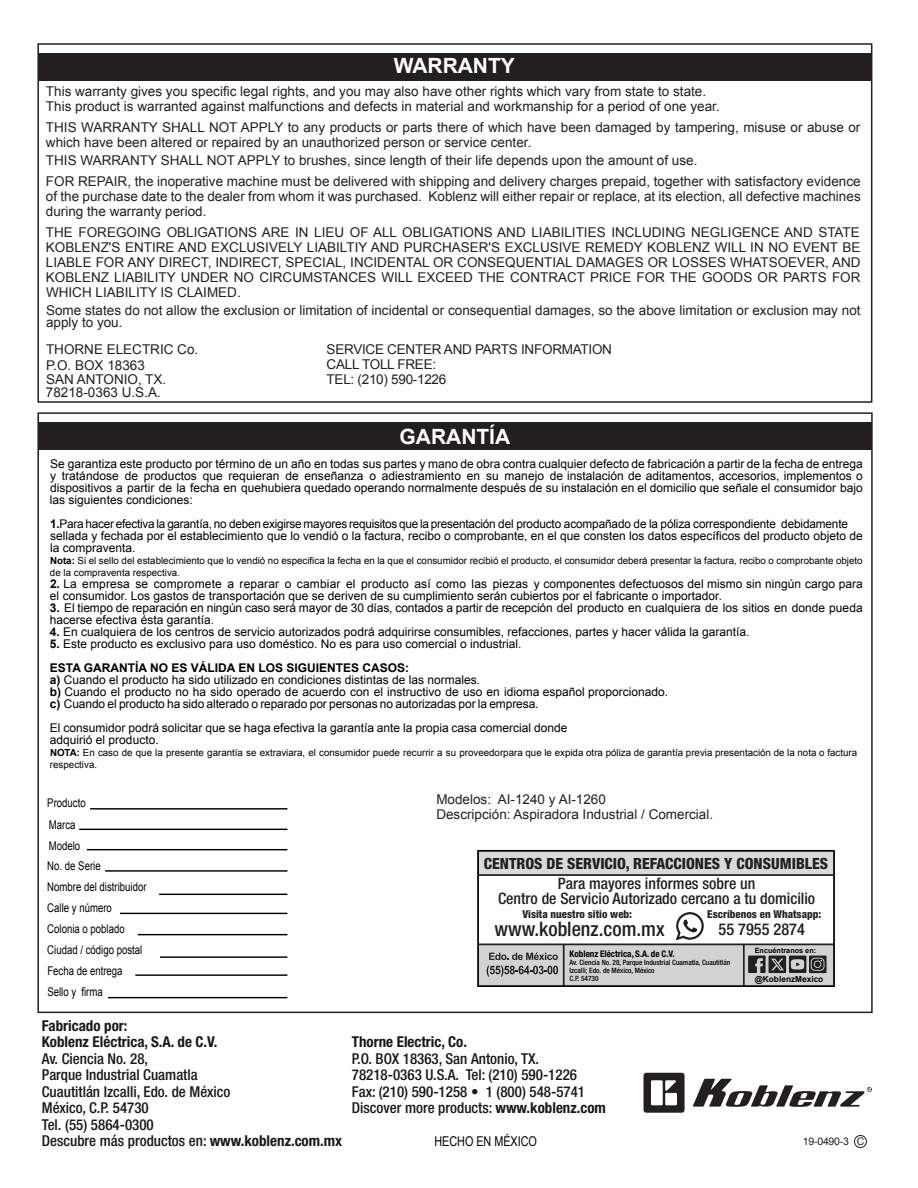
<style>
.page{position:relative;width:918px;height:1188px;background:#fff}
.page>*{position:absolute;margin:0;border:0;box-sizing:border-box;transform-origin:0 0}
.t1{font:700 21px "Arial";color:#fff}
.t2{font:500 condensed 19.95px "Helvetica Neue LT Std";color:#231f20}
.t3{font:500 condensed 16.35px "Helvetica Neue LT Std";color:#231f20}
.t4{font:500 condensed 15.75px/14.5px "Helvetica Neue LT Std";color:#231f20;text-align:center}
.t5{font:800 condensed 15.45px "Helvetica Neue LT Std";color:#231f20}
.t6{font:500 condensed 15px/16.5px "Helvetica Neue LT Std";color:#19171b}
.t7{font:700 condensed 15px/16.5px "Helvetica Neue LT Std";color:#19171b}
.t8{font:13.5px/15px "Arial";color:#231f20}
.t9{font:13.5px/15px "Arial";letter-spacing:-.02em;color:#231f20}
.t10{font:13.5px "Arial";color:#000;scale:.8 1}
.t11{font:12px/12px "Arial";color:#000}
.t12{font:12px/20.9px "Arial";color:#000;scale:.8 1}
.t13{font:800 condensed 10.95px "Helvetica Neue LT Std";color:#231f20}
.t14{font:10.5px "Arial";letter-spacing:-.02em;color:#231f20}
.t15{font:9.75px/12px "Arial";color:#000}
.t16{font:700 condensed 9.15px "Helvetica Neue LT Std";color:#000}
.t17{font:700 8.25px "Arial";color:#000}
.t18{font:500 condensed 7.35px/7.9px "Helvetica Neue LT Std";color:#000}
.t19{font:700 7.2px "Arial";color:#000}
.s1{font-weight:700}
</style>
<div class="page">
<div style="left:38px;top:422px;width:834px;height:27px;background:#231f20"></div>
<div style="left:38px;top:53px;width:834px;height:27px;background:#231f20"></div>
<div style="left:37px;top:43px;width:835px;height:360px;border:2px solid #231f20"></div>
<hr style="left:108px;top:997px;width:179px;height:1px;background:#000">
<hr style="left:135px;top:974px;width:152px;height:2px;background:#000">
<hr style="left:160px;top:956px;width:127px;height:2px;background:#000">
<hr style="left:138px;top:934px;width:149px;height:1px;background:#000">
<hr style="left:120px;top:913px;width:167px;height:1px;background:#000">
<hr style="left:159px;top:894px;width:128px;height:1px;background:#000">
<hr style="left:105px;top:870px;width:182px;height:2px;background:#000">
<hr style="left:87px;top:849px;width:200px;height:1px;background:#000">
<hr style="left:79px;top:829px;width:208px;height:1px;background:#000">
<hr style="left:90px;top:808px;width:197px;height:2px;background:#000">
<svg style="left:644px;top:1073px;width:41px;height:40px"></svg>
<svg style="left:693px;top:1079px;width:179px;height:28px"></svg>
<div style="left:854px;top:1135px;width:13px;height:13px;border:1px solid #231f20;border-radius:50%"></div>
<div style="left:478px;top:944px;width:357px;height:43px;background:#d1d2d2"></div>
<div style="left:477px;top:850px;width:358px;height:25px;background:#d9d9d9"></div>
<hr style="left:563px;top:944px;width:2px;height:43px;background:#221f1f">
<hr style="left:743px;top:944px;width:2px;height:42px;background:#221f1f">
<hr style="left:478px;top:944px;width:356px;height:1px;background:#221f1f">
<div style="left:477px;top:850px;width:358px;height:137px;border:2px solid #000"></div>
<svg style="left:489px;top:953px;width:69px;height:7px"></svg>
<svg style="left:487px;top:966px;width:71px;height:11px"></svg>
<hr style="left:479px;top:874px;width:356px;height:2px;background:#221f1f">
<svg style="left:676px;top:912px;width:28px;height:28px"></svg>
<svg style="left:748px;top:956px;width:79px;height:17px"></svg>
<h1 class="t1" style="left:394px;top:52px;width:123px">WARRANTY</h1>
<p class="t8" style="left:46px;top:84px;width:675px">This warranty gives you specific legal rights, and you may also have other rights which vary from state to state.<br>This product is warranted against malfunctions and defects in material and workmanship for a period of one year.</p>
<p class="t8" style="left:46px;top:120px;width:816px">THIS WARRANTY SHALL NOT APPLY to any products or parts there of which have been damaged by tampering, misuse or abuse or which have been altered or repaired by an unauthorized person or service center.</p>
<p class="t8" style="left:46px;top:150px;width:816px;line-height:21px">THIS WARRANTY SHALL NOT APPLY to brushes, since length of their life depends upon the amount of use.<br>FOR REPAIR, the inoperative machine must be delivered with shipping and delivery charges prepaid, together with satisfactory evidence</p>
<p class="t8" style="left:46px;top:189px;width:816px">of the purchase date to the dealer from whom it was purchased. Koblenz will either repair or replace, at its election, all defective machines during the warranty period.</p>
<p class="t8" style="left:46px;top:225px;width:816px;text-align:justify">THE FOREGOING OBLIGATIONS ARE IN LIEU OF ALL OBLIGATIONS AND LIABILITIES INCLUDING NEGLIGENCE AND STATE KOBLENZ'S ENTIRE AND EXCLUSIVELY LIABILTIY AND PURCHASER'S EXCLUSIVE REMEDY KOBLENZ WILL IN NO EVENT BE LIABLE FOR ANY DIRECT, INDIRECT, SPECIAL, INCIDENTAL OR CONSEQUENTIAL DAMAGES OR LOSSES WHATSOEVER, AND KOBLENZ LIABILITY UNDER NO CIRCUMSTANCES WILL EXCEED THE CONTRACT PRICE FOR THE GOODS OR PARTS FOR WHICH LIABILITY IS CLAIMED.</p>
<p class="t8" style="left:46px;top:304px;width:816px;line-height:12px">Some states do not allow the exclusion or limitation of incidental or consequential damages, so the above limitation or exclusion may not apply to you.</p>
<p class="t9" style="left:327px;top:342px;width:287px">SERVICE CENTER AND PARTS INFORMATION<br>CALL TOLL FREE:<br>TEL: (210) 590-1226</p>
<p class="t8" style="left:46px;top:341px;width:154px;line-height:16.2px">THORNE ELECTRIC Co.<br>P.O. BOX 18363</p>
<p class="t8" style="left:46px;top:373px;width:122px;line-height:13.5px">SAN ANTONIO, TX.<br>78218-0363 U.S.A.</p>
<h1 class="t1" style="left:400px;top:422px;width:112px">GARANTÍA</h1>
<p class="t11" style="left:50px;top:458px;width:814px;text-align:justify">Se garantiza este producto por término de un año en todas sus partes y mano de obra contra cualquier defecto de fabricación a partir de la fecha de entrega y tratándose de productos que requieran de enseñanza o adiestramiento en su manejo de instalación de aditamentos, accesorios, implementos o dispositivos a partir de la fecha en quehubiera quedado operando normalmente después de su instalación en el domicilio que señale el consumidor bajo las siguientes condiciones:</p>
<p class="t11" style="left:50px;top:518px;width:814px"><span class="s1">1.</span>Para hacer efectiva la garantía, no deben exigirse mayores requisitos que la presentación del producto acompañado de la póliza correspondiente debidamente sellada y fechada por el establecimiento que lo vendió o la factura, recibo o comprobante, en el que consten los datos específicos del producto objeto de la compraventa.</p>
<p class="t15" style="left:50px;top:555px;width:814px"><span class="s1">Nota:</span> Si el sello del establecimiento que lo vendió no especifica la fecha en la que el consumidor recibió el producto, el consumidor deberá presentar la factura, recibo o comprobante objeto de la compraventa respectiva.</p>
<p class="t11" style="left:50px;top:578px;width:814px"><span class="s1">2.</span> La empresa se compromete a reparar o cambiar el producto así como las piezas y componentes defectuosos del mismo sin ningún cargo para el consumidor. Los gastos de transportación que se deriven de su cumplimiento serán cubiertos por el fabricante o importador.</p>
<p class="t11" style="left:50px;top:602px;width:814px"><span class="s1">3.</span> El tiempo de reparación en ningún caso será mayor de 30 días, contados a partir de recepción del producto en cualquiera de los sitios en donde pueda hacerse efectiva ésta garantía.</p>
<p class="t11" style="left:50px;top:626px;width:701px"><span class="s1">4.</span> En cualquiera de los centros de servicio autorizados podrá adquirirse consumibles, refacciones, partes y hacer válida la garantía.</p>
<p class="t11" style="left:50px;top:632px;width:473px;line-height:24px"><span class="s1">5.</span> Este producto es exclusivo para uso doméstico. No es para uso comercial o industrial.<br><span class="s1">ESTA GARANTÍA NO ES VÁLIDA EN LOS SIGUIENTES CASOS:</span></p>
<p class="t11" style="left:50px;top:674px;width:620px"><span class="s1">a)</span> Cuando el producto ha sido utilizado en condiciones distintas de las normales.<br><span class="s1">b)</span> Cuando el producto no ha sido operado de acuerdo con el instructivo de uso en idioma español proporcionado. <span class="s1">c)</span> Cuando el producto ha sido alterado o reparado por personas no autorizadas por la empresa.</p>
<p class="t11" style="left:50px;top:722px;width:519px">El consumidor podrá solicitar que se haga efectiva la garantía ante la propia casa comercial donde adquirió el producto.</p>
<p class="t15" style="left:50px;top:747px;width:809px"><span class="s1">NOTA:</span> En caso de que la presente garantía se extraviara, el consumidor puede recurrir a su proveedorpara que le expida otra póliza de garantía previa presentación de la nota o factura respectiva.</p>
<p class="t12" style="left:47px;top:792px;width:50px;line-height:22.2px">Producto<br>Marca</p>
<p class="t12" style="left:47px;top:836px;width:126px">Modelo<br>No. de Serie<br>Nombre del distribuidor<br>Calle y número<br>Colonia o poblado<br>Ciudad / código postal<br>Fecha de entrega<br>Sello y firma</p>
<p class="t7" style="left:42px;top:1017px;width:177px">Fabricado por:<br>Koblenz Eléctrica, S.A. de C.V.</p>
<p class="t6" style="left:42px;top:1050px;width:302px">Av. Ciencia No. 28,<br>Parque Industrial Cuamatla<br>Cuautitlán Izcalli, Edo. de México<br>México, C.P. 54730<br>Tel. (55) 5864-0300<br>Descubre más productos en: <span class="s1">www.koblenz.com.mx</span></p>
<p class="t8" style="left:436px;top:792px;width:278px">Modelos: AI-1240 y AI-1260<br>Descripción: Aspiradora Industrial / Comercial.</p>
<p class="t5" style="left:484px;top:854px;width:346px">CENTROS DE SERVICIO, REFACCIONES Y CONSUMIBLES</p>
<h3 class="t4" style="left:498px;top:876px;width:319px">Para mayores informes sobre un<br>Centro de Servicio Autorizado cercano a tu domicilio</h3>
<p class="t13" style="left:522px;top:907px;width:111px">Visita nuestro sitio web:</p>
<p class="t13" style="left:707px;top:907px;width:115px">Escríbenos en Whatsapp:</p>
<h2 class="t2" style="left:494px;top:917px;width:172px">www.koblenz.com.mx</h2>
<h3 class="t3" style="left:719px;top:919px;width:88px">55 7955 2874</h3>
<p class="t16" style="left:570px;top:948px;width:107px">Koblenz Eléctrica, S.A. de C.V.</p>
<p class="t18" style="left:570px;top:958px;width:162px">Av. Ciencia No. 28, Parque Industrial Cuamatla, Cuautitlán<br>Izcalli; Edo. de México, México<br>C.P. 54730</p>
<p class="t7" style="left:352px;top:1034px;width:117px">Thorne Electric, Co.</p>
<p class="t6" style="left:352px;top:1050px;width:256px">P.O. BOX 18363, San Antonio, TX.<br>78218-0363 U.S.A. Tel: (210) 590-1226<br>Fax: (210) 590-1258 • 1 (800) 548-5741<br>Discover more products: <span class="s1">www.koblenz.com</span></p>
<p class="t10" style="left:434px;top:1132px;width:130px">HECHO EN MÉXICO</p>
<p class="t19" style="left:755px;top:945px;width:63px">Encuéntranos en:</p>
<p class="t17" style="left:755px;top:973px;width:70px">@KoblenzMexico</p>
<p class="t14" style="left:803px;top:1135px;width:63px">19-0490-3 C</p>
</div>
